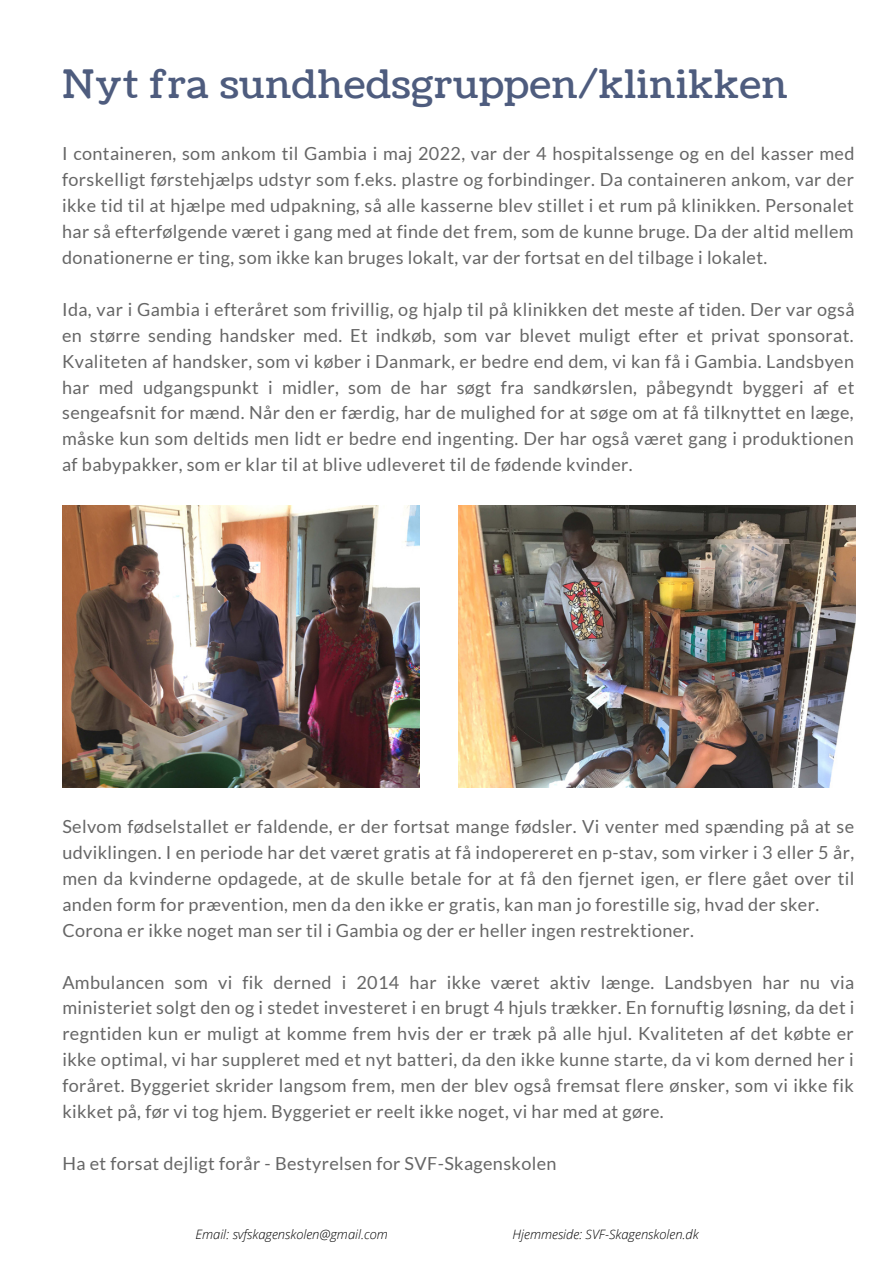
<style>
.page{position:relative;width:894px;height:1264px;background:#fff}
.page>*{position:absolute;margin:0;border:0;box-sizing:border-box;transform-origin:0 0}
.t1{font:39px "Coustard";letter-spacing:.02em;color:#4e5c7e}
.t2{font:18px/26px "Lato";letter-spacing:.02em;color:#666;text-align:justify}
.t3{font:italic 300 12.9px "Open Sans";color:#000}
</style>
<div class="page">
<img style="left:62px;top:506px;width:357px;height:281px">
<img style="left:458px;top:506px;width:397px;height:281px">
<h1 class="t1" style="left:62px;top:58px;width:726px">Nyt fra sundhedsgruppen/klinikken</h1>
<p class="t2" style="left:62px;top:140px;width:793px">I containeren, som ankom til Gambia i maj 2022, var der 4 hospitalssenge og en del kasser med forskelligt førstehjælps udstyr som f.eks. plastre og forbindinger. Da containeren ankom, var der ikke tid til at hjælpe med udpakning, så alle kasserne blev stillet i et rum på klinikken. Personalet har så efterfølgende været i gang med at finde det frem, som de kunne bruge. Da der altid mellem donationerne er ting, som ikke kan bruges lokalt, var der fortsat en del tilbage i lokalet.</p>
<p class="t2" style="left:62px;top:296px;width:793px">Ida, var i Gambia i efteråret som frivillig, og hjalp til på klinikken det meste af tiden. Der var også en større sending handsker med. Et indkøb, som var blevet muligt efter et privat sponsorat.<br>Kvaliteten af handsker, som vi køber i Danmark, er bedre end dem, vi kan få i Gambia. Landsbyen har med udgangspunkt i midler, som de har søgt fra sandkørslen, påbegyndt byggeri af et sengeafsnit for mænd. Når den er færdig, har de mulighed for at søge om at få tilknyttet en læge, måske kun som deltids men lidt er bedre end ingenting. Der har også været gang i produktionen af babypakker, som er klar til at blive udleveret til de fødende kvinder.</p>
<p class="t2" style="left:62px;top:813px;width:793px;text-align:left">Selvom fødselstallet er faldende, er der fortsat mange fødsler. Vi venter med spænding på at se udviklingen. I en periode har det været gratis at få indopereret en p-stav, som virker i 3 eller 5 år, men da kvinderne opdagede, at de skulle betale for at få den fjernet igen, er flere gået over til anden form for prævention, men da den ikke er gratis, kan man jo forestille sig, hvad der sker.<br>Corona er ikke noget man ser til i Gambia og der er heller ingen restrektioner.</p>
<p class="t2" style="left:62px;top:968px;width:793px">Ambulancen som vi fik derned i 2014 har ikke været aktiv længe. Landsbyen har nu via ministeriet solgt den og i stedet investeret i en brugt 4 hjuls trækker. En fornuftig løsning, da det i regntiden kun er muligt at komme frem hvis der er træk på alle hjul. Kvaliteten af det købte er ikke optimal, vi har suppleret med et nyt batteri, da den ikke kunne starte, da vi kom derned her i foråret. Byggeriet skrider langsom frem, men der blev også fremsat flere ønsker, som vi ikke fik kikket på, før vi tog hjem. Byggeriet er reelt ikke noget, vi har med at gøre.</p>
<p class="t2" style="left:62px;top:1149px;width:495px">Ha et forsat dejligt forår - Bestyrelsen for SVF-Skagenskolen</p>
<p class="t3" style="left:195px;top:1225px;width:194px">Email: svfskagenskolen@gmail.com</p>
<p class="t3" style="left:512px;top:1225px;width:188px">Hjemmeside: SVF-Skagenskolen.dk</p>
</div>
